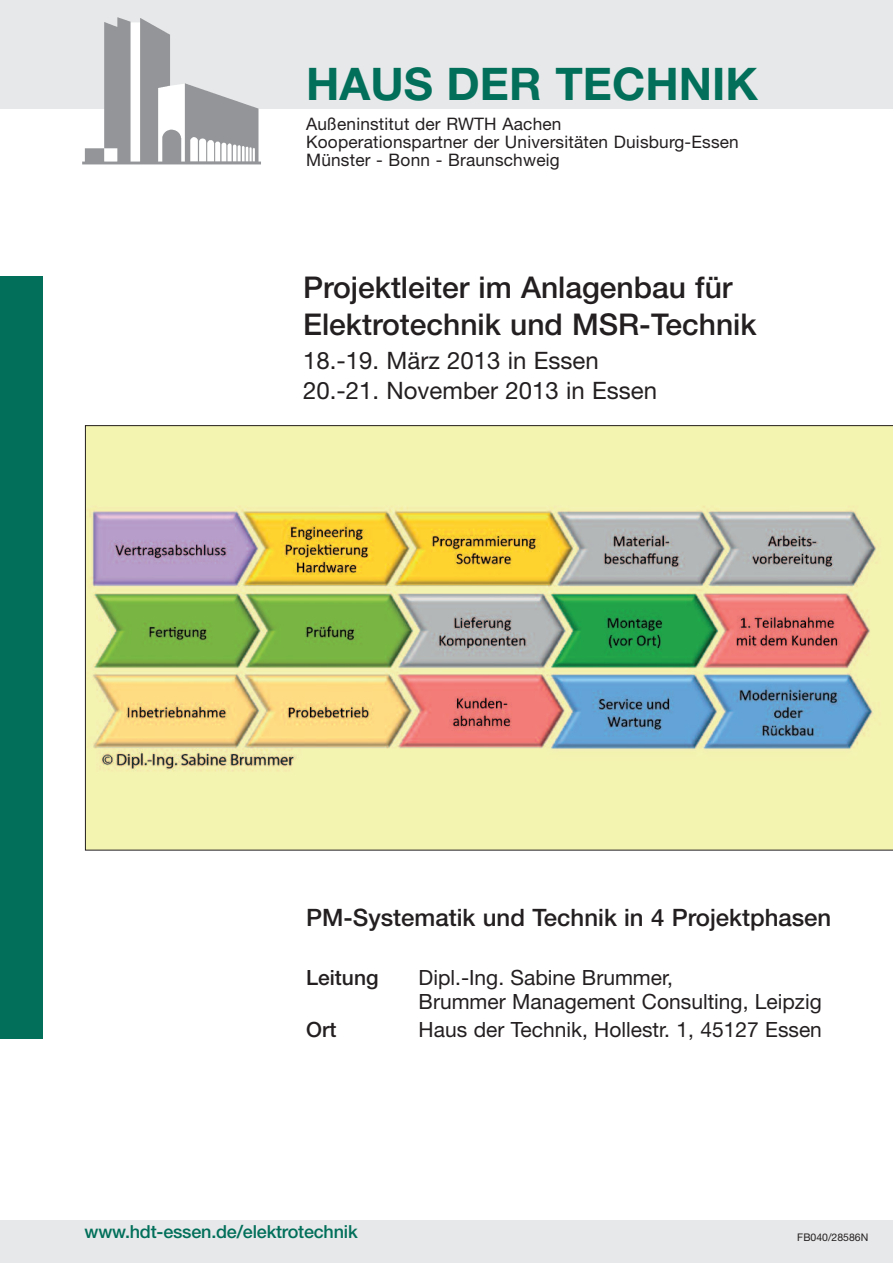
<style>
.page{position:relative;width:893px;height:1263px;background:#fff}
.page>*{position:absolute;margin:0;border:0;box-sizing:border-box;transform-origin:0 0}
.t1{font:700 45px "Helvetica Neue";color:#016f5a}
.t2{font:500 30px/37.2px "Helvetica Neue";color:#231f20}
.t3{font:24px/30px "Helvetica Neue";color:#231f20}
.t4{font:500 24px "Helvetica Neue";color:#231f20}
.t5{font:21px/24px "Helvetica Neue";color:#231f20}
.t6{font:500 21px "Helvetica Neue";color:#231f20}
.t7{font:500 18px "Helvetica Neue";letter-spacing:-.01em;color:#016f5a}
.t8{font:17.25px/18px "Helvetica Neue";letter-spacing:.01em;color:#231f20}
.t9{font:10.5px "Helvetica Neue";color:#231f20}
</style>
<div class="page">
<div style="left:0;top:1220px;width:893px;height:43px;background:#e7e8e9"></div>
<div style="left:0;top:276px;width:43px;height:762px;background:#016f5a"></div>
<div style="left:0;top:0;width:893px;height:109px;background:#e7e8e9"></div>
<img style="left:82px;top:17px;width:179px;height:148px">
<img style="left:85px;top:425px;width:808px;height:425px">
<h1 class="t1" style="left:306px;top:68px;width:453px">HAUS DER TECHNIK</h1>
<p class="t8" style="left:306px;top:117px;width:434px">Außeninstitut der RWTH Aachen<br>Kooperationspartner der Universitäten Duisburg-Essen<br>Münster - Bonn - Braunschweig</p>
<h2 class="t2" style="left:303px;top:271px;width:455px">Projektleiter im Anlagenbau für<br>Elektrotechnik und MSR-Technik</h2>
<h3 class="t3" style="left:303px;top:348px;width:355px">18.-19. März 2013 in Essen<br>20.-21. November 2013 in Essen</h3>
<h3 class="t4" style="left:306px;top:909px;width:527px">PM-Systematik und Technik in 4 Projektphasen</h3>
<p class="t6" style="left:306px;top:970px;width:74px">Leitung</p>
<p class="t5" style="left:419px;top:968px;width:405px">Dipl.-Ing. Sabine Brummer,<br>Brummer Management Consulting, Leipzig</p>
<p class="t6" style="left:306px;top:1022px;width:32px">Ort</p>
<p class="t5" style="left:419px;top:1020px;width:405px">Haus der Technik, Hollestr. 1, 45127 Essen</p>
<p class="t7" style="left:85px;top:1225px;width:275px">www.hdt-essen.de/elektrotechnik</p>
<p class="t9" style="left:797px;top:1233px;width:72px">FB040/28586N</p>
</div>
